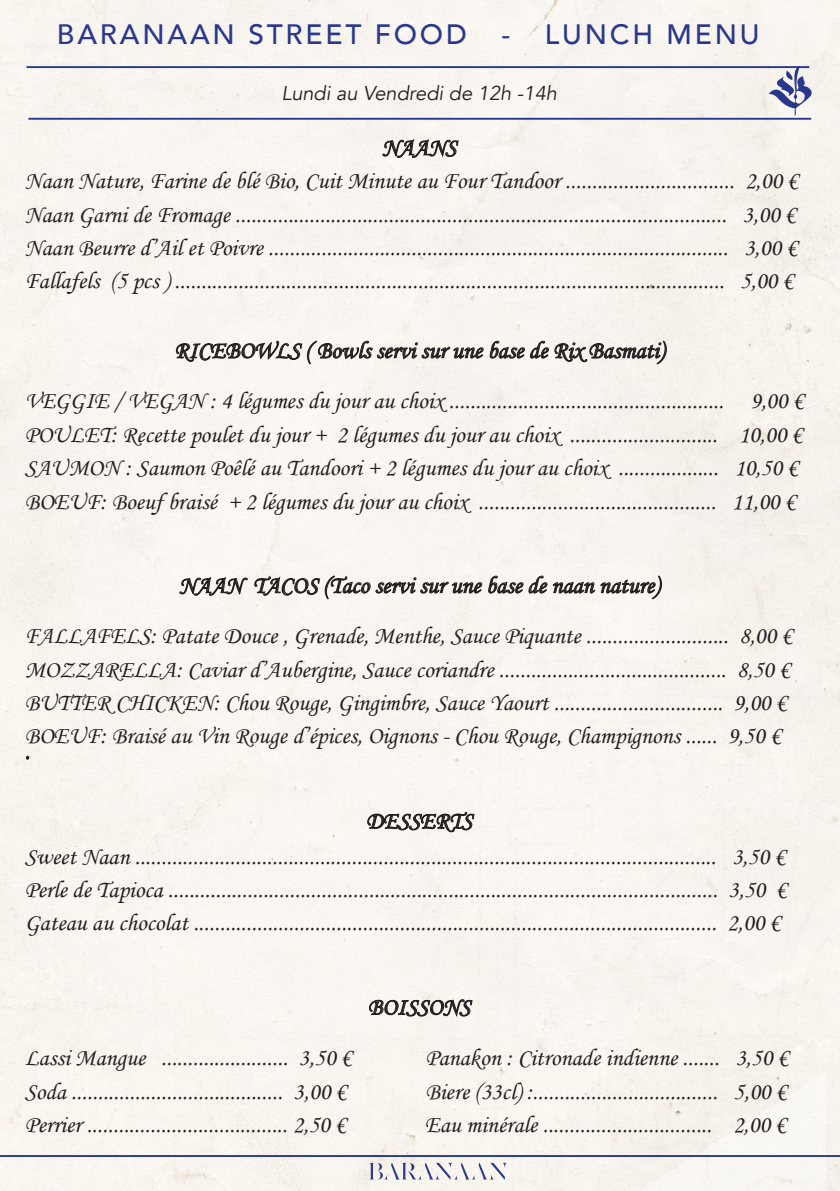
<style>
.page{position:relative;width:840px;height:1191px;background:#fff}
.page>*{position:absolute;margin:0;border:0;box-sizing:border-box;transform-origin:0 0}
.t1{font:500 28px "Avenir";letter-spacing:.1em;color:#29388c}
.t2{font:24px/33.4px "Monotype Corsiva";color:#231f20}
.t3{font:italic 20px "Avenir";color:#231f20}
</style>
<div class="page">
<div style="left:0;top:0;width:839px;height:1191px;background:#f8f5f0"></div>
<div style="left:50px;top:1071px;width:775px;height:120px;background:#f8f5ef"></div>
<svg style="left:768px;top:66px;width:43px;height:50px"></svg>
<svg style="left:368px;top:1162px;width:139px;height:17px"></svg>
<svg style="left:381px;top:137px;width:78px;height:22px"></svg>
<svg style="left:175px;top:285px;width:492px;height:80px"></svg>
<svg style="left:178px;top:571px;width:484px;height:29px"></svg>
<svg style="left:25px;top:755px;width:5px;height:5px"></svg>
<svg style="left:366px;top:807px;width:109px;height:26px"></svg>
<svg style="left:368px;top:998px;width:105px;height:20px"></svg>
<hr style="left:26px;top:66px;width:782px;height:2px;background:#29388c">
<hr style="left:28px;top:118px;width:782px;height:2px;background:#29388c">
<hr style="left:0;top:1155px;width:839px;height:2px;background:#29388c">
<p class="t1" style="left:57px;top:16px;width:703px">BARANAAN STREET FOOD - LUNCH MENU</p>
<p class="t3" style="left:281px;top:80px;width:277px">Lundi au Vendredi de 12h -14h</p>
<p class="t2" style="left:25px;top:132px;width:774px;text-indent:357px">NAANS<br>Naan Nature, Farine de blé Bio, Cuit Minute au Four Tandoor ................................ 2,00 € Naan Garni de Fromage ............................................................................................. 3,00 € Naan Beurre d’Ail et Poivre ....................................................................................... 3,00 € Fallafels (5 pcs ) ........................................................................................................ 5,00 €</p>
<p class="t2" style="left:25px;top:326px;width:779px;line-height:50.8px;text-align:center">RICEBOWLS ( Bowls servi sur une base de Rix Basmati)<br>VEGGIE / VEGAN : 4 légumes du jour au choix .................................................... 9,00 €</p>
<p class="t2" style="left:25px;top:419px;width:778px">POULET: Recette poulet du jour + 2 légumes du jour au choix ............................ 10,00 €<br>SAUMON : Saumon Poêlé au Tandoori + 2 légumes du jour au choix ................... 10,50 €<br>BOEUF: Boeuf braisé + 2 légumes du jour au choix ............................................. 11,00 €</p>
<p class="t2" style="left:25px;top:561px;width:768px;line-height:50.8px;text-indent:154px">NAAN TACOS (Taco servi sur une base de naan nature)<br>FALLAFELS: Patate Douce , Grenade, Menthe, Sauce Piquante ........................... 8,00 €</p>
<p class="t2" style="left:25px;top:654px;width:766px">MOZZARELLA: Caviar d’Aubergine, Sauce coriandre ........................................... 8,50 €<br>BUTTER CHICKEN: Chou Rouge, Gingimbre, Sauce Yaourt ................................ 9,00 €<br>BOEUF: Braisé au Vin Rouge d’épices, Oignons - Chou Rouge, Champignons ...... 9,50 €</p>
<p class="t2" style="left:25px;top:736px;width:7px">.</p>
<p class="t2" style="left:25px;top:805px;width:762px;line-height:34px;text-indent:341px">DESSERTS<br>Sweet Naan .............................................................................................................. 3,50 € Perle de Tapioca ........................................................................................................ 3,50 € Gateau au chocolat ................................................................................................... 2,00 €</p>
<p class="t2" style="left:368px;top:991px;width:104px">BOISSONS</p>
<p class="t2" style="left:25px;top:1042px;width:328px">Lassi Mangue ........................ 3,50 €</p>
<p class="t2" style="left:425px;top:1042px;width:364px">Panakon : Citronade indienne ....... 3,50 €</p>
<p class="t2" style="left:25px;top:1076px;width:323px">Soda ........................................ 3,00 €</p>
<p class="t2" style="left:425px;top:1076px;width:362px">Biere (33cl) :................................... 5,00 €</p>
<p class="t2" style="left:25px;top:1109px;width:322px">Perrier ...................................... 2,50 €</p>
<p class="t2" style="left:425px;top:1109px;width:362px">Eau minérale ................................ 2,00 €</p>
</div>
